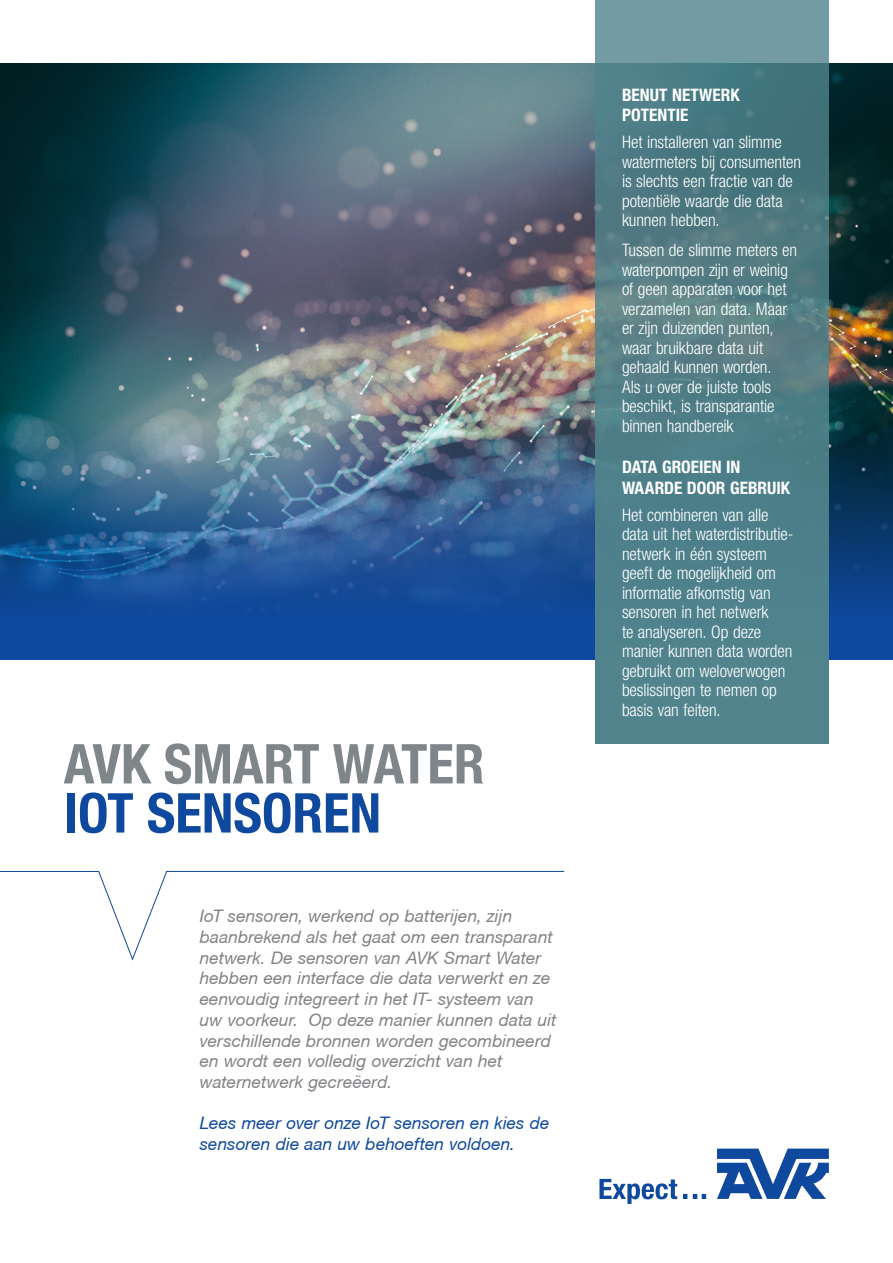
<style>
.page{position:relative;width:893px;height:1263px;background:#fff}
.page>*{position:absolute;margin:0;border:0;box-sizing:border-box;transform-origin:0 0}
.t1{font:700 condensed 55.05px "Helvetica Neue LT Com";color:#7f868a}
.t2{font:700 condensed 55.05px "Helvetica Neue LT Com";color:#0f499d}
.BODY{font:300 condensed 17.25px/19.5px "Helvetica Neue LT Pro";letter-spacing:-.005em;color:#fff}
.INTRO_TEXT{font:italic 17.25px/20.7px "Helvetica Neue CE";letter-spacing:.005em;color:#808285}
.INTRO_TEXT-2{font:italic 17.25px/20.7px "Helvetica Neue CE";letter-spacing:.005em;color:#0f499d}
.BODY-2{font:700 condensed 17.25px/20.7px "Helvetica Neue LT Pro";color:#fff}
</style>
<div class="page">
<img style="left:0;top:64px;width:893px;height:243px">
<img style="left:0;top:307px;width:893px;height:352px">
<svg style="left:0;top:871px;width:565px;height:90px"></svg>
<svg style="left:595px;top:0;width:234px;height:744px;background:#528088"></svg>
<svg style="left:717px;top:1148px;width:112px;height:51px"></svg>
<svg style="left:599px;top:1179px;width:78px;height:25px"></svg>
<svg style="left:683px;top:1194px;width:23px;height:5px"></svg>
<p class="t1" style="left:64px;top:731px;width:422px">AVK SMART WATER</p>
<p class="t2" style="left:64px;top:780px;width:319px">IOT SENSOREN</p>
<p class="INTRO_TEXT" style="left:200px;top:906px;width:358px">IoT sensoren, werkend op batterijen, zijn baanbrekend als het gaat om een transparant netwerk. De sensoren van AVK Smart Water hebben een interface die data verwerkt en ze eenvoudig integreert in het IT- systeem van uw voorkeur. Op deze manier kunnen data uit verschillende bronnen worden gecombineerd en wordt een volledig overzicht van het waternetwerk gecreëerd.</p>
<p class="INTRO_TEXT-2" style="left:200px;top:1113px;width:351px">Lees meer over onze IoT sensoren en kies de sensoren die aan uw behoeften voldoen.</p>
<p class="BODY-2" style="left:622px;top:84px;width:119px">BENUT NETWERK<br>POTENTIE</p>
<p class="BODY" style="left:622px;top:132px;width:161px">Het installeren van slimme</p>
<p class="BODY" style="left:622px;top:152px;width:180px">watermeters bij consumenten is slechts een fractie van de potentiële waarde die data kunnen hebben.</p>
<p class="BODY" style="left:622px;top:240px;width:177px">Tussen de slimme meters en</p>
<p class="BODY" style="left:622px;top:260px;width:167px">waterpompen zijn er weinig of geen apparaten voor het verzamelen van data. Maar er zijn duizenden punten, waar bruikbare data uit gehaald kunnen worden.<br>Als u over de juiste tools beschikt, is transparantie binnen handbereik</p>
<p class="BODY-2" style="left:622px;top:456px;width:170px">DATA GROEIEN IN<br>WAARDE DOOR GEBRUIK</p>
<p class="BODY" style="left:622px;top:505px;width:148px">Het combineren van alle</p>
<p class="BODY" style="left:622px;top:524px;width:173px">data uit het waterdistributie&shy;netwerk in één systeem geeft de mogelijkheid om informatie afkomstig van sensoren in het netwerk<br>te analyseren. Op deze manier kunnen data worden gebruikt om weloverwogen beslissingen te nemen op basis van feiten.</p>
</div>
